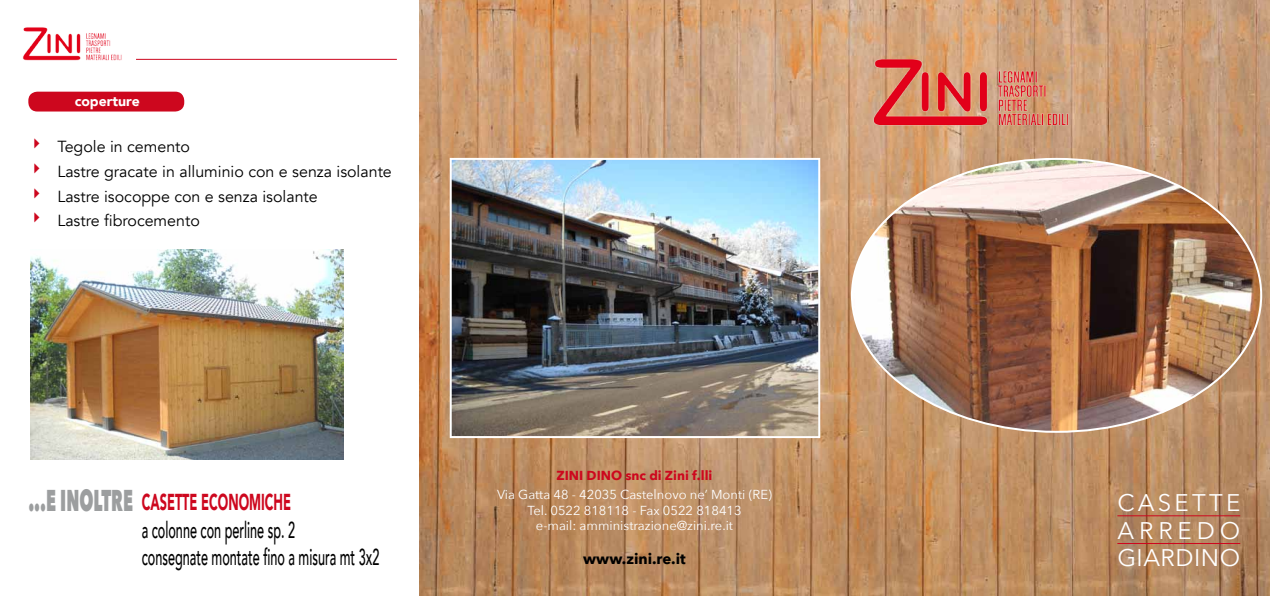
<style>
.page{position:relative;width:1270px;height:596px;background:#fff}
.page>*{position:absolute;margin:0;border:0;box-sizing:border-box;transform-origin:0 0}
.t1{font:24px/27px "Avenir Next";letter-spacing:.135em;color:#fff;text-align:justify}
.t2{font:500 23px/27.6px "Avenir";color:#000;scale:.55 1}
.t3{font:16px "Avenir";color:#000}
.t4{font:700 15px "Avenir Next";color:#000}
.t5{font:900 14px "Avenir";color:#fff}
.t6{font:13px/15.6px "Avenir Next";color:#fff;text-align:center}
.t7{font:700 13px "Avenir Next";color:#cd071e}
.s1{color:#cd071e}
.s2{font-family:"Avenir Next";font-weight:800;font-size:30px;color:#9c9e9f}
.s3{font-weight:900;color:#cd071e}
</style>
<div class="page">
<img style="left:420px;top:0;width:850px;height:595px">
<img style="left:852px;top:159px;width:409px;height:272px">
<hr style="left:1117px;top:515px;width:123px;height:1px;background:#cd071e">
<hr style="left:1117px;top:542px;width:123px;height:1px;background:#cd071e">
<img style="left:866px;top:51px;width:209px;height:81px">
<div style="left:28px;top:92px;width:156px;height:19px;background:#cd071e;border-radius:9px"></div>
<img style="left:453px;top:161px;width:364px;height:274px">
<div style="left:450px;top:158px;width:370px;height:280px;border:2px solid #fff"></div>
<img style="left:30px;top:249px;width:313px;height:210px">
<img style="left:22px;top:27px;width:100px;height:34px">
<hr style="left:136px;top:59px;width:261px;height:1px;background:#cd071e">
<p class="t5" style="left:75px;top:89px;width:67px">COPERTURE</p>
<p class="t3" style="left:28px;top:137px;width:163px"><span class="s1">✔</span> Tegole in cemento</p>
<p class="t3" style="left:28px;top:161px;width:365px"><span class="s1">✔</span> Lastre gracate in alluminio con e senza isolante</p>
<p class="t3" style="left:28px;top:186px;width:291px"><span class="s1">✔</span> Lastre isocoppe con e senza isolante</p>
<p class="t3" style="left:28px;top:211px;width:173px"><span class="s1">✔</span> Lastre fibrocemento</p>
<h2 class="t2" style="left:142px;top:486px;width:434px;text-indent:-113px"><span class="s2">...E INOLTRE</span> <span class="s3">CASETTE ECONOMICHE<br></span>a colonne con perline sp. 2<br>consegnate montate fino a misura mt 3x2</h2>
<p class="t7" style="left:557px;top:464px;width:157px">Zini dino snc di Zini f.lli</p>
<p class="t6" style="left:497px;top:485px;width:276px">Via Gatta 48 - 42035 Castelnovo ne’ Monti (RE)<br>Tel. 0522 818118 - Fax 0522 818413<br>e-mail: amministrazione@zini.re.it</p>
<p class="t4" style="left:583px;top:545px;width:104px">www.zini.re.it</p>
<h1 class="t1" style="left:1117px;top:488px;width:124px">casette arredo giardino</h1>
</div>
